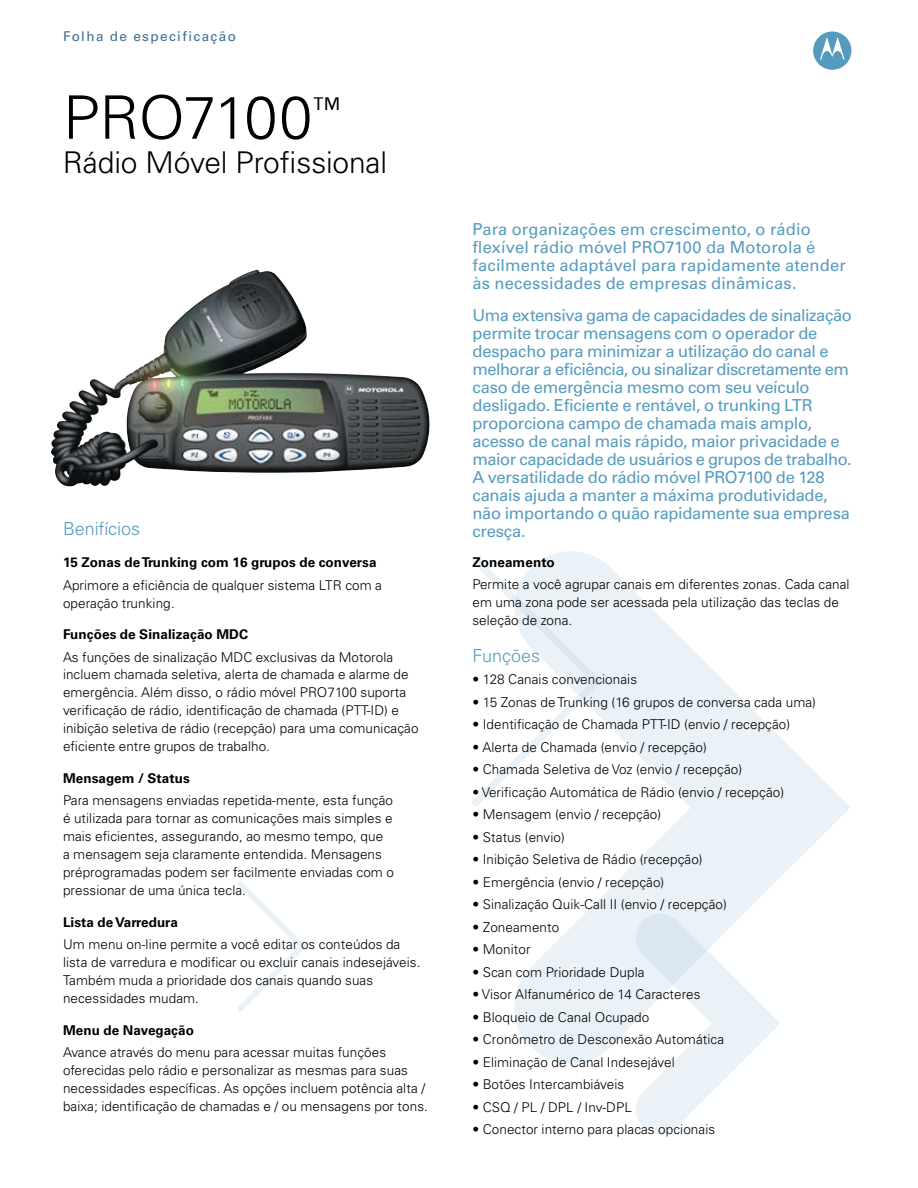
<style>
.page{position:relative;width:918px;height:1188px;background:#fff}
.page>*{position:absolute;margin:0;border:0;box-sizing:border-box;transform-origin:0 0}
.t1{font:300 60px "Univers LT Std";letter-spacing:-.025em;color:#000}
.t2{font:300 30px "Univers LT Std";letter-spacing:-.005em;color:#000}
.t3{font:300 18px "Univers LT Std";letter-spacing:-.005em;color:#569bbe}
.t4{font:16.5px/18px "Univers LT Std";letter-spacing:-.015em;color:#569bbe}
.t5{font:16.5px/18px "Univers LT Std";letter-spacing:.01em;color:#569bbe}
.t6{font:300 13.5px/18px "Univers LT Std";letter-spacing:.005em;color:#000}
.t7{font:700 13.5px "Univers LT Std";letter-spacing:.005em;color:#000}
.t8{font:13.5px "Univers LT Std";letter-spacing:.105em;color:#3b6e8f}
</style>
<div class="page">
<svg style="left:514px;top:551px;width:336px;height:513px"></svg>
<svg style="left:472px;top:556px;width:130px;height:251px"></svg>
<svg style="left:633px;top:911px;width:147px;height:223px"></svg>
<svg style="left:237px;top:881px;width:69px;height:131px"></svg>
<img style="left:51px;top:270px;width:337px;height:217px">
<svg style="left:813px;top:32px;width:38px;height:38px"></svg>
<p class="t8" style="left:63px;top:28px;width:174px">Folha de especificação</p>
<h1 class="t1" style="left:63px;top:81px;width:279px">PRO7100<sup>™</sup></h1>
<h2 class="t2" style="left:63px;top:145px;width:326px">Rádio Móvel Profissional</h2>
<h3 class="t3" style="left:63px;top:518px;width:79px">Benifícios</h3>
<p class="t7" style="left:63px;top:554px;width:315px">15 Zonas de Trunking com 16 grupos de conversa</p>
<p class="t6" style="left:63px;top:576px;width:321px">Aprimore a eficiência de qualquer sistema LTR com a operação trunking.</p>
<p class="t7" style="left:63px;top:626px;width:187px">Funções de Sinalização MDC</p>
<p class="t6" style="left:63px;top:648px;width:357px">As funções de sinalização MDC exclusivas da Motorola incluem chamada seletiva, alerta de chamada e alarme de emergência. Além disso, o rádio móvel PRO7100 suporta verificação de rádio, identificação de chamada (PTT-ID) e inibição seletiva de rádio (recepção) para uma comunicação eficiente entre grupos de trabalho.</p>
<p class="t7" style="left:63px;top:770px;width:128px">Mensagem / Status</p>
<p class="t6" style="left:63px;top:792px;width:333px">Para mensagens enviadas repetida-mente, esta função é utilizada para tornar as comunicações mais simples e mais eficientes, assegurando, ao mesmo tempo, que<br>a mensagem seja claramente entendida. Mensagens préprogramadas podem ser facilmente enviadas com o pressionar de uma única tecla.</p>
<p class="t7" style="left:63px;top:914px;width:116px">Lista de Varredura</p>
<p class="t6" style="left:63px;top:936px;width:359px">Um menu on-line permite a você editar os conteúdos da lista de varredura e modificar ou excluir canais indesejáveis.<br>Também muda a prioridade dos canais quando suas necessidades mudam.</p>
<p class="t7" style="left:63px;top:1022px;width:132px">Menu de Navegação</p>
<p class="t6" style="left:63px;top:1044px;width:366px">Avance através do menu para acessar muitas funções oferecidas pelo rádio e personalizar as mesmas para suas necessidades específicas. As opções incluem potência alta / baixa; identificação de chamadas e / ou mensagens por tons.</p>
<p class="t5" style="left:472px;top:221px;width:375px">Para organizações em crescimento, o rádio flexível rádio móvel PRO7100 da Motorola é facilmente adaptável para rapidamente atender às necessidades de empresas dinâmicas.</p>
<p class="t4" style="left:472px;top:306px;width:381px">Uma extensiva gama de capacidades de sinalização permite trocar mensagens com o operador de despacho para minimizar a utilização do canal e melhorar a eficiência, ou sinalizar discretamente em caso de emergência mesmo com seu veículo desligado. Eficiente e rentável, o trunking LTR proporciona campo de chamada mais amplo, acesso de canal mais rápido, maior privacidade e maior capacidade de usuários e grupos de trabalho.<br>A versatilidade do rádio móvel PRO7100 de 128 canais ajuda a manter a máxima produtividade, não importando o quão rapidamente sua empresa cresça.</p>
<p class="t7" style="left:472px;top:554px;width:84px">Zoneamento</p>
<p class="t6" style="left:472px;top:576px;width:379px">Permite a você agrupar canais em diferentes zonas. Cada canal em uma zona pode ser acessada pela utilização das teclas de seleção de zona.</p>
<h3 class="t3" style="left:472px;top:645px;width:69px">Funções</h3>
<p class="t6" style="left:472px;top:670px;width:166px">• 128 Canais convencionais</p>
<p class="t6" style="left:472px;top:693px;width:345px">• 15 Zonas de Trunking (16 grupos de conversa cada uma)</p>
<p class="t6" style="left:472px;top:715px;width:319px">• Identificação de Chamada PTT-ID (envio / recepção)</p>
<p class="t6" style="left:472px;top:738px;width:236px">• Alerta de Chamada (envio / recepção)</p>
<p class="t6" style="left:472px;top:760px;width:271px">• Chamada Seletiva de Voz (envio / recepção)</p>
<p class="t6" style="left:472px;top:783px;width:313px">• Verificação Automática de Rádio (envio / recepção)</p>
<p class="t6" style="left:472px;top:805px;width:190px">• Mensagem (envio / recepção)</p>
<p class="t6" style="left:472px;top:828px;width:94px">• Status (envio)</p>
<p class="t6" style="left:472px;top:850px;width:232px">• Inibição Seletiva de Rádio (recepção)</p>
<p class="t6" style="left:472px;top:873px;width:193px">• Emergência (envio / recepção)</p>
<p class="t6" style="left:472px;top:895px;width:256px">• Sinalização Quik-Call II (envio / recepção)</p>
<p class="t6" style="left:472px;top:918px;width:88px">• Zoneamento</p>
<p class="t6" style="left:472px;top:940px;width:59px">• Monitor</p>
<p class="t6" style="left:472px;top:963px;width:174px">• Scan com Prioridade Dupla</p>
<p class="t6" style="left:472px;top:985px;width:230px">• Visor Alfanumérico de 14 Caracteres</p>
<p class="t6" style="left:472px;top:1008px;width:178px">• Bloqueio de Canal Ocupado</p>
<p class="t6" style="left:472px;top:1030px;width:253px">• Cronômetro de Desconexão Automática</p>
<p class="t6" style="left:472px;top:1053px;width:204px">• Eliminação de Canal Indesejável</p>
<p class="t6" style="left:472px;top:1075px;width:153px">• Botões Intercambiáveis</p>
<p class="t6" style="left:472px;top:1098px;width:161px">• CSQ / PL / DPL / Inv-DPL</p>
<p class="t6" style="left:472px;top:1120px;width:244px">• Conector interno para placas opcionais</p>
</div>
